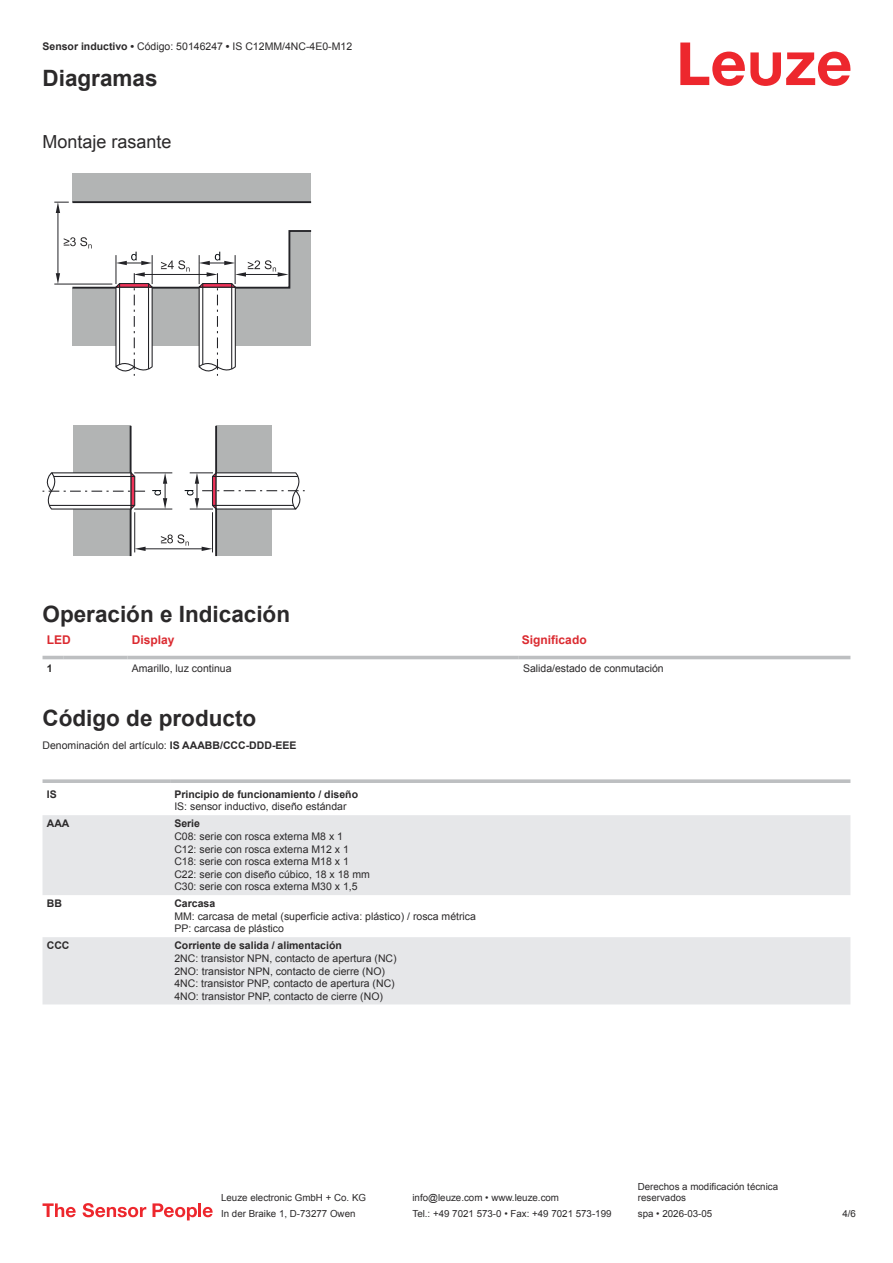
<style>
.page{position:relative;width:893px;height:1263px;background:#fff}
.page>*{position:absolute;margin:0;border:0;box-sizing:border-box;transform-origin:0 0}
.t1{font:700 22.5px "Arial";color:#2b292a}
.t2{font:18px "Arial";color:#2b292a}
.t3{font:700 12px "Arial";color:#db2a30}
.t4{font:10.5px/12.6px "Arial";color:#2b292a}
.t5{font:700 10.5px "Arial";color:#2b292a}
.t6{font:9.75px/11.7px "Arial";color:#2b292a}
.s1{font-weight:700}
</style>
<div class="page">
<svg style="left:680px;top:43px;width:170px;height:43px"></svg>
<div style="left:43px;top:655px;width:807px;height:5px;background:#ececed"></div>
<hr style="left:43px;top:656px;width:21px;height:3px;background:#bdbfc1">
<hr style="left:64px;top:656px;width:64px;height:3px;background:#bdbfc1">
<hr style="left:128px;top:656px;width:391px;height:3px;background:#bdbfc1">
<hr style="left:519px;top:656px;width:331px;height:3px;background:#bdbfc1">
<svg style="left:43px;top:815px;width:807px;height:189px;fill:#e6e7e9"></svg>
<svg style="left:43px;top:779px;width:127px;height:4px"></svg>
<svg style="left:170px;top:779px;width:680px;height:4px;background:#c3c5c7"></svg>
<svg style="left:43px;top:1203px;width:33px;height:14px"></svg>
<svg style="left:83px;top:1203px;width:63px;height:14px"></svg>
<svg style="left:153px;top:1203px;width:44px;height:17px"></svg>
<hr style="left:198px;top:1203px;width:3px;height:14px;background:#ed272d">
<svg style="left:203px;top:1207px;width:10px;height:10px"></svg>
<div style="left:72px;top:173px;width:239px;height:29px;background:#b2b4b4"></div>
<hr style="left:72px;top:201px;width:239px;height:2px;background:#232327">
<hr style="left:58px;top:212px;width:1px;height:62px;background:#232327">
<hr style="left:54px;top:284px;width:58px;height:1px;background:#232327">
<svg style="left:54px;top:202px;width:15px;height:11px"></svg>
<div style="left:216px;top:426px;width:55px;height:130px;background:#b2b4b4"></div>
<hr style="left:215px;top:426px;width:2px;height:130px;background:#232327">
<div style="left:73px;top:426px;width:58px;height:130px;background:#b2b4b4"></div>
<hr style="left:130px;top:426px;width:2px;height:130px;background:#232327">
<svg style="left:43px;top:470px;width:102px;height:40px"></svg>
<svg style="left:185px;top:471px;width:120px;height:41px"></svg>
<hr style="left:142px;top:548px;width:63px;height:1px;background:#232327">
<hr style="left:212px;top:512px;width:1px;height:40px;background:#232327">
<hr style="left:134px;top:512px;width:1px;height:40px;background:#232327">
<svg style="left:202px;top:547px;width:10px;height:4px"></svg>
<svg style="left:135px;top:547px;width:11px;height:4px"></svg>
<hr style="left:134px;top:509px;width:38px;height:1px;background:#232327">
<hr style="left:134px;top:472px;width:38px;height:1px;background:#232327">
<svg style="left:152px;top:473px;width:15px;height:36px"></svg>
<svg style="left:56px;top:229px;width:256px;height:147px"></svg>
<svg style="left:161px;top:534px;width:28px;height:12px"></svg>
<p class="t4" style="left:43px;top:41px;width:311px"><span class="s1">Sensor inductivo •</span> Código: 50146247 <span class="s1">•</span> IS C12MM/4NC-4E0-M12</p>
<h1 class="t1" style="left:43px;top:69px;width:117px">Diagramas</h1>
<h2 class="t2" style="left:43px;top:135px;width:131px">Montaje rasante</h2>
<h1 class="t1" style="left:43px;top:605px;width:249px">Operación e Indicación</h1>
<p class="t3" style="left:47px;top:635px;width:25px">LED</p>
<p class="t3" style="left:132px;top:635px;width:44px">Display</p>
<p class="t3" style="left:522px;top:635px;width:66px">Significado</p>
<p class="t5" style="left:47px;top:664px;width:7px">1</p>
<p class="t4" style="left:132px;top:662px;width:101px">Amarillo, luz continua</p>
<p class="t4" style="left:523px;top:662px;width:142px">Salida/estado de conmutación</p>
<h1 class="t1" style="left:43px;top:709px;width:215px">Código de producto</h1>
<p class="t4" style="left:43px;top:740px;width:256px">Denominación del artículo: <span class="s1">IS AAABB/CCC-DDD-EEE</span></p>
<p class="t5" style="left:47px;top:790px;width:11px">IS</p>
<p class="t5" style="left:174px;top:790px;width:185px">Principio de funcionamiento / diseño</p>
<p class="t4" style="left:174px;top:801px;width:174px">IS: sensor inductivo, diseño estándar</p>
<p class="t5" style="left:47px;top:819px;width:24px">AAA</p>
<p class="t5" style="left:174px;top:819px;width:27px">Serie</p>
<p class="t4" style="left:174px;top:831px;width:197px">C08: serie con rosca externa M8 x 1<br>C12: serie con rosca externa M12 x 1<br>C18: serie con rosca externa M18 x 1<br>C22: serie con diseño cúbico, 18 x 18 mm C30: serie con rosca externa M30 x 1,5</p>
<p class="t5" style="left:47px;top:899px;width:17px">BB</p>
<p class="t5" style="left:174px;top:899px;width:42px">Carcasa</p>
<p class="t4" style="left:174px;top:911px;width:303px">MM: carcasa de metal (superficie activa: plástico) / rosca métrica<br>PP: carcasa de plástico</p>
<p class="t5" style="left:47px;top:941px;width:24px">CCC</p>
<p class="t5" style="left:174px;top:941px;width:169px">Corriente de salida / alimentación</p>
<p class="t4" style="left:174px;top:953px;width:224px">2NC: transistor NPN, contacto de apertura (NC)<br>2NO: transistor NPN, contacto de cierre (NO)<br>4NC: transistor PNP, contacto de apertura (NC)<br>4NO: transistor PNP, contacto de cierre (NO)</p>
<p class="t6" style="left:221px;top:1193px;width:146px">Leuze electronic GmbH + Co. KG</p>
<p class="t6" style="left:412px;top:1193px;width:148px">info@leuze.com • www.leuze.com</p>
<p class="t6" style="left:638px;top:1181px;width:142px">Derechos a modificación técnica reservados</p>
<p class="t6" style="left:221px;top:1209px;width:136px">In der Braike 1, D-73277 Owen</p>
<p class="t6" style="left:412px;top:1209px;width:201px">Tel.: +49 7021 573-0 • Fax: +49 7021 573-199</p>
<p class="t6" style="left:638px;top:1209px;width:76px">spa • 2026-03-05</p>
<p class="t6" style="left:842px;top:1209px;width:15px">4 /6</p>
</div>
